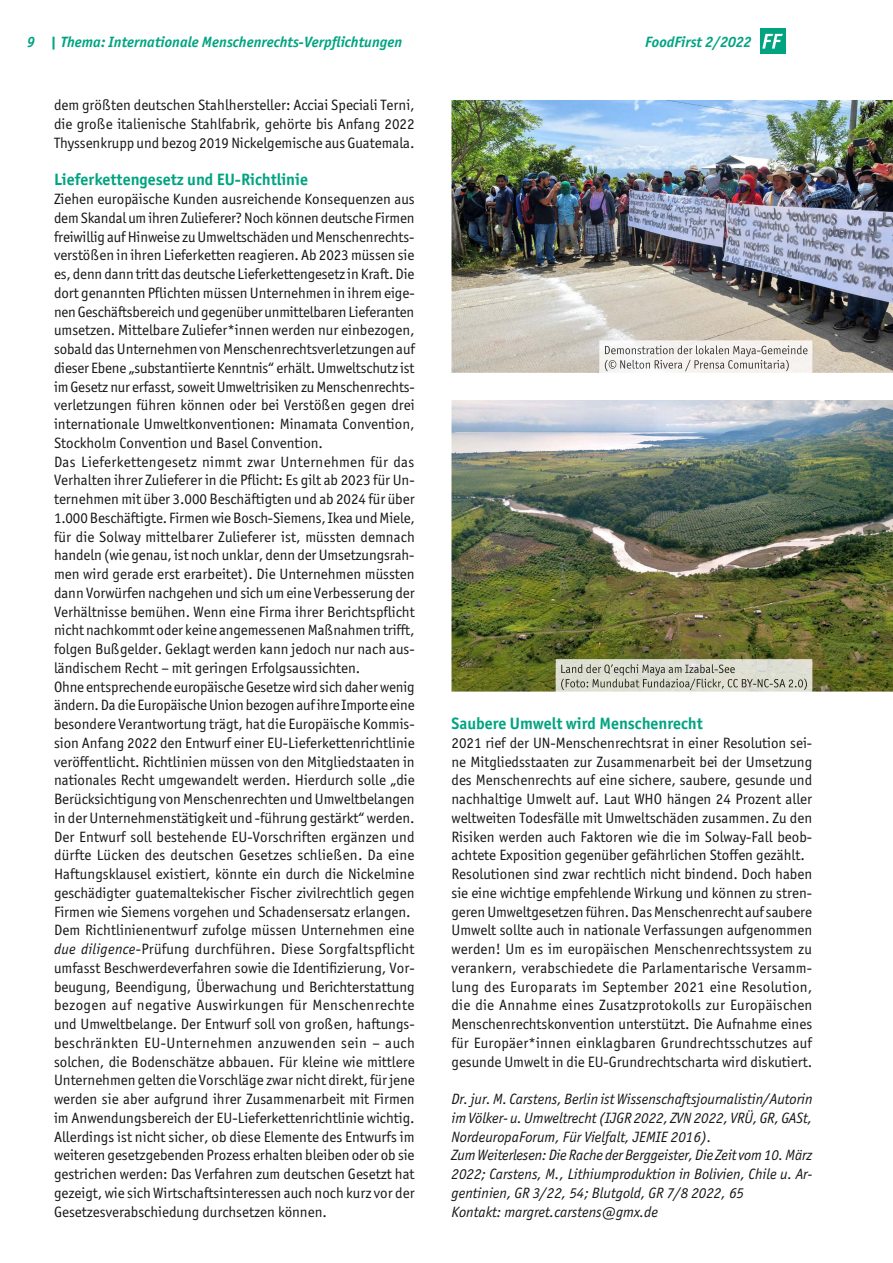
<style>
.page{position:relative;width:893px;height:1263px;background:#fff}
.page>*{position:absolute;margin:0;border:0;box-sizing:border-box;transform-origin:0 0}
.t1{font:700 16.5px "Officina Sans ITC";color:#00a481}
.t2{font:15px/18.8px "Officina Sans ITC Boo";color:#181716}
.t3{font:15px/18.8px "Officina Sans ITC Boo It";color:#181716}
.t4{font:italic 700 15px "Officina Sans ITC";color:#00a481}
.s1{font-family:"Officina Sans ITC Boo It"}
</style>
<div class="page">
<img style="left:451px;top:400px;width:442px;height:292px">
<img style="left:451px;top:100px;width:442px;height:273px">
<img style="left:556px;top:659px;width:256px;height:33px">
<img style="left:561px;top:664px;width:174px;height:11px">
<img style="left:561px;top:679px;width:246px;height:11px">
<img style="left:600px;top:341px;width:212px;height:32px">
<img style="left:605px;top:345px;width:202px;height:12px">
<img style="left:605px;top:360px;width:184px;height:11px">
<div style="left:760px;top:28px;width:25px;height:26px;background:#00a481"></div>
<svg style="left:762px;top:34px;width:21px;height:15px"></svg>
<p class="t4" style="left:27px;top:33px;width:377px">9 | Thema: Internationale Menschenrechts-Verpflichtungen</p>
<p class="t4" style="left:645px;top:33px;width:108px">FoodFirst 2/2022</p>
<p class="t2" style="left:54px;top:96px;width:362px;text-align:justify">dem größten deutschen Stahlhersteller: Acciai Speciali Terni, die große italienische Stahlfabrik, gehörte bis Anfang 2022<br>Thyssenkrupp und bezog 2019 Nickelgemische aus Guatemala.</p>
<p class="t1" style="left:54px;top:169px;width:255px">Lieferkettengesetz und Eu-Richtlinie</p>
<p class="t2" style="left:54px;top:189px;width:362px">Ziehen europäische Kunden ausreichende Konsequenzen aus dem Skandal um ihren Zulieferer? Noch können deutsche Firmen freiwillig auf hinweise zu Umweltschäden und Menschenrechts&shy;verstößen in ihren Lieferketten reagieren. Ab 2023 müssen sie es, denn dann tritt das deutsche Lieferkettengesetz in Kraft. Die dort genannten Pflichten müssen Unternehmen in ihrem eige&shy;nen Geschäftsbereich und gegenüber unmittelbaren Lieferanten umsetzen. Mittelbare Zuliefer*innen werden nur einbezogen, sobald das Unternehmen von Menschenrechtsverletzungen auf dieser Ebene „substantiierte Kenntnis“ erhält. Umweltschutz ist im Gesetz nur erfasst, soweit Umweltrisiken zu Menschenrechts&shy;verletzungen führen können oder bei Verstößen gegen drei internationale Umweltkonventionen: Minamata convention, Stockholm convention und Basel convention.<br>Das Lieferkettengesetz nimmt zwar Unternehmen für das Verhalten ihrer Zulieferer in die Pflicht: Es gilt ab 2023 für Un&shy;ternehmen mit über 3.000 Beschäftigten und ab 2024 für über 1.000 Beschäftigte. Firmen wie Bosch-Siemens, Ikea und Miele, für die Solway mittelbarer Zulieferer ist, müssten demnach handeln (wie genau, ist noch unklar, denn der Umsetzungsrah&shy;men wird gerade erst erarbeitet). Die Unternehmen müssten dann Vorwürfen nachgehen und sich um eine Verbesserung der Verhältnisse bemühen. Wenn eine Firma ihrer Berichtspflicht nicht nachkommt oder keine angemessenen Maßnahmen trifft, folgen Bußgelder. Geklagt werden kann jedoch nur nach aus&shy;ländischem Recht – mit geringen Erfolgsaussichten.<br>Ohne entsprechende europäische Gesetze wird sich daher wenig ändern. Da die Europäische Union bezogen auf ihre Importe eine besondere Verantwortung trägt, hat die Europäische Kommis&shy;sion Anfang 2022 den Entwurf einer EU-Lieferkettenrichtlinie veröffentlicht. Richtlinien müssen von den Mitgliedstaaten in nationales Recht umgewandelt werden. hierdurch solle „die Berücksichtigung von Menschenrechten und Umweltbelangen in der Unternehmenstätigkeit und -führung gestärkt“ werden.<br>Der Entwurf soll bestehende EU-Vorschriften ergänzen und dürfte Lücken des deutschen Gesetzes schließen. Da eine haftungsklausel existiert, könnte ein durch die Nickelmine geschädigter guatemaltekischer Fischer zivilrechtlich gegen Firmen wie Siemens vorgehen und Schadensersatz erlangen.<br>Dem Richtlinienentwurf zufolge müssen Unternehmen eine <span class="s1">due diligence</span>-Prüfung durchführen. Diese Sorgfaltspflicht umfasst Beschwerdeverfahren sowie die Identifizierung, Vor&shy;beugung, Beendigung, überwachung und Berichterstattung bezogen auf negative Auswirkungen für Menschenrechte und Umweltbelange. Der Entwurf soll von großen, haftungs&shy;beschränkten EU-Unternehmen anzuwenden sein – auch solchen, die Bodenschätze abbauen. Für kleine wie mittlere Unternehmen gelten die Vorschläge zwar nicht direkt, für jene werden sie aber aufgrund ihrer Zusammenarbeit mit Firmen im Anwendungsbereich der EU-Lieferkettenrichtlinie wichtig.<br>Allerdings ist nicht sicher, ob diese Elemente des Entwurfs im weiteren gesetzgebenden Prozess erhalten bleiben oder ob sie gestrichen werden: Das Verfahren zum deutschen Gesetzt hat gezeigt, wie sich Wirtschaftsinteressen auch noch kurz vor der Gesetzesverabschiedung durchsetzen können.</p>
<p class="t1" style="left:451px;top:713px;width:253px">saubere umwelt wird Menschenrecht</p>
<p class="t2" style="left:451px;top:733px;width:362px">2021 rief der UN-Menschenrechtsrat in einer Resolution sei&shy;ne Mitgliedsstaaten zur Zusammenarbeit bei der Umsetzung des Menschenrechts auf eine sichere, saubere, gesunde und nachhaltige Umwelt auf. Laut WhO hängen 24 Prozent aller weltweiten Todesfälle mit Umweltschäden zusammen. Zu den Risiken werden auch Faktoren wie die im Solway-Fall beob&shy;achtete Exposition gegenüber gefährlichen Stoffen gezählt.<br>Resolutionen sind zwar rechtlich nicht bindend. Doch haben sie eine wichtige empfehlende Wirkung und können zu stren&shy;geren Umweltgesetzen führen. Das Menschenrecht auf saubere Umwelt sollte auch in nationale Verfassungen aufgenommen werden! Um es im europäischen Menschenrechtssystem zu verankern, verabschiedete die Parlamentarische Versamm&shy;lung des Europarats im September 2021 eine Resolution, die die Annahme eines Zusatzprotokolls zur Europäischen Menschenrechtskonvention unterstützt. Die Aufnahme eines für Europäer*innen einklagbaren Grundrechtsschutzes auf gesunde Umwelt in die EU-Grundrechtscharta wird diskutiert.</p>
<p class="t3" style="left:451px;top:1090px;width:362px">Dr. jur. M. Carstens, Berlin ist Wissenschaftsjournalistin/Autorin im Völker- u. Umweltrecht (IJGR 2022, ZVN 2022, VRÜ, GR, GASt, NordeuropaForum, Für Vielfalt, JEMIE 2016).<br>Zum Weiterlesen: Die Rache der Berggeister, Die Zeit vom 10. März 2022; Carstens, M., Lithiumproduktion in Bolivien, Chile u. Ar&shy;gentinien, GR 3/22, 54; Blutgold, GR 7/8 2022, 65<br>Kontakt: margret.carstens@gmx.de</p>
</div>
